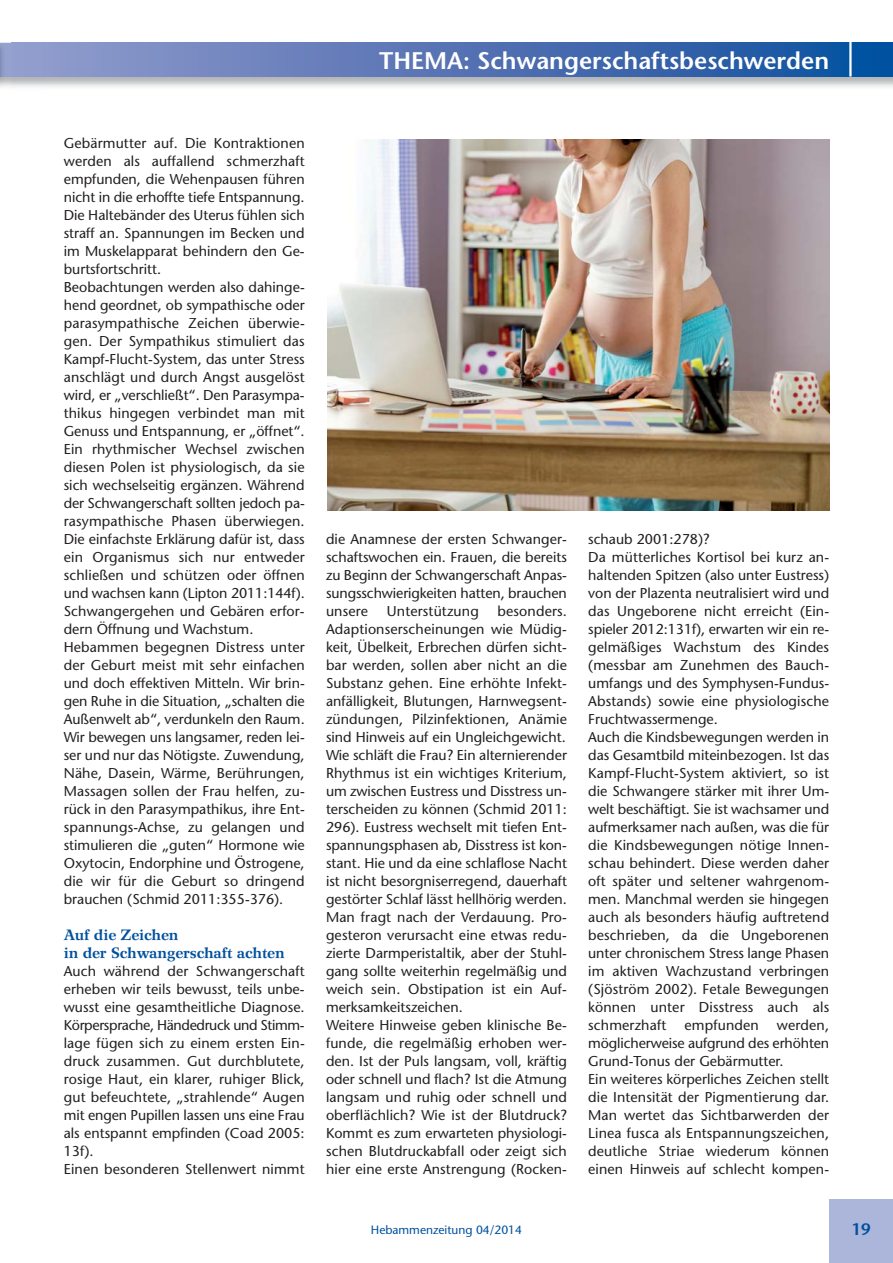
<style>
.page{position:relative;width:893px;height:1263px;background:#fff}
.page>*{position:absolute;margin:0;border:0;box-sizing:border-box;transform-origin:0 0}
.t1{font:600 24px "Stone Sans Std";color:#fff}
.t2{font:600 16.5px "Stone Sans Std";color:#00509e}
.t3{font:700 15px/18px "Wilke LT Std";color:#00509e}
.t4{font:500 14.25px/18px "Stone Sans Std";letter-spacing:.005em;color:#231f20}
.t5{font:500 12px "Stone Sans Std";color:#00509e}
</style>
<div class="page">
<img style="left:10px;top:42px;width:883px;height:45px">
<svg style="left:10px;top:43px;width:883px;height:34px;background:#5274b4"></svg>
<hr style="left:849px;top:0;width:3px;height:77px;background:#fff">
<div style="left:829px;top:1199px;width:64px;height:64px;background:#acb5da"></div>
<img style="left:327px;top:139px;width:502px;height:371px">
<h1 class="t1" style="left:379px;top:51px;width:451px">THEMA: Schwangerschaftsbeschwerden</h1>
<p class="t4" style="left:64px;top:136px;width:242px">Gebärmutter auf. Die Kontraktionen werden als auffallend schmerzhaft empfunden, die Wehenpausen führen nicht in die erhoffte tiefe Entspannung.<br>Die Haltebänder des Uterus fühlen sich straff an. Spannungen im Becken und im Muskelapparat behindern den Ge&shy;burtsfortschritt.<br>Beobachtungen werden also dahinge&shy;hend geordnet, ob sympathische oder parasympathische Zeichen überwie&shy;gen. Der Sympathikus stimuliert das Kampf-Flucht-System, das unter Stress anschlägt und durch Angst ausgelöst wird, er „verschließt“. Den Parasympa&shy;thikus hingegen verbindet man mit Genuss und Entspannung, er „öffnet“.<br>Ein rhythmischer Wechsel zwischen diesen Polen ist physiologisch, da sie sich wechselseitig ergänzen. Während der Schwangerschaft sollten jedoch pa&shy;rasympathische Phasen überwiegen.<br>Die einfachste Erklärung dafür ist, dass ein Organismus sich nur entweder schließen und schützen oder öffnen und wachsen kann (Lipton 2011:144f).<br>Schwangergehen und Gebären erfor&shy;dern Öffnung und Wachstum.<br>Hebammen begegnen Distress unter der Geburt meist mit sehr einfachen und doch effektiven Mitteln. Wir brin&shy;gen Ruhe in die Situation, „schalten die Außenwelt ab“, verdunkeln den Raum.<br>Wir bewegen uns langsamer, reden lei&shy;ser und nur das Nötigste. Zuwendung, Nähe, Dasein, Wärme, Berührungen, Massagen sollen der Frau helfen, zu&shy;rück in den Parasympathikus, ihre Ent&shy;spannungs-Achse, zu gelangen und stimulieren die „guten“ Hormone wie Oxytocin, Endorphine und Östrogene, die wir für die Geburt so dringend brauchen (Schmid 2011:355-376).</p>
<p class="t3" style="left:64px;top:928px;width:222px">Auf die Zeichen<br>in der Schwangerschaft achten</p>
<p class="t4" style="left:64px;top:964px;width:242px">Auch während der Schwangerschaft erheben wir teils bewusst, teils unbe&shy;wusst eine gesamtheitliche Diagnose.<br>Körpersprache, Händedruck und Stimm&shy;lage fügen sich zu einem ersten Ein&shy;druck zusammen. Gut durchblutete, rosige Haut, ein klarer, ruhiger Blick, gut befeuchtete, „strahlende“ Augen mit engen Pupillen lassen uns eine Frau als entspannt empfinden (Coad 2005:<br>13f).<br>Einen besonderen Stellenwert nimmt</p>
<p class="t4" style="left:326px;top:532px;width:242px;text-align:justify">die Anamnese der ersten Schwanger&shy;schaftswochen ein. Frauen, die bereits zu Beginn der Schwangerschaft Anpas&shy;sungsschwierigkeiten hatten, brauchen unsere</p>
<p class="t4" style="left:326px;top:604px;width:242px;text-indent:172px">besonders.<br>Adaptionserscheinungen wie Müdig&shy;keit, Übelkeit, Erbrechen dürfen sicht&shy;bar werden, sollen aber nicht an die Substanz gehen. Eine erhöhte Infekt&shy;anfälligkeit, Blutungen, Harnwegsent&shy;zündungen, Pilzinfektionen, Anämie sind Hinweis auf ein Ungleichgewicht.<br>Wie schläft die Frau? Ein alternierender Rhythmus ist ein wichtiges Kriterium, um zwischen Eustress und Disstress un&shy;terscheiden zu können (Schmid 2011:<br>296). Eustress wechselt mit tiefen Ent&shy;spannungsphasen ab, Disstress ist kon&shy;stant. Hie und da eine schlaflose Nacht ist nicht besorgniserregend, dauerhaft gestörter Schlaf lässt hellhörig werden.<br>Man fragt nach der Verdauung. Pro&shy;gesteron verursacht eine etwas redu&shy;zierte Darmperistaltik, aber der Stuhl&shy;gang sollte weiterhin regelmäßig und weich sein. Obstipation ist ein Auf&shy;merksamkeitszeichen.<br>Weitere Hinweise geben klinische Be&shy;funde, die regelmäßig erhoben wer&shy;den. Ist der Puls langsam, voll, kräftig oder schnell und flach? Ist die Atmung langsam und ruhig oder schnell und oberflächlich? Wie ist der Blutdruck?<br>Kommt es zum erwarteten physiologi&shy;schen Blutdruckabfall oder zeigt sich hier eine erste Anstrengung (Rocken-</p>
<p class="t4" style="left:387px;top:604px;width:93px">Unterstützung</p>
<p class="t4" style="left:588px;top:532px;width:242px">schaub 2001:278)?<br>Da mütterliches Kortisol bei kurz an&shy;haltenden Spitzen (also unter Eustress) von der Plazenta neutralisiert wird und das Ungeborene nicht erreicht (Ein&shy;spieler 2012:131f), erwarten wir ein re&shy;gelmäßiges Wachstum des Kindes (messbar am Zunehmen des Bauch&shy;umfangs und des Symphysen-Fundus-Abstands) sowie eine physiologische Fruchtwassermenge.<br>Auch die Kindsbewegungen werden in das Gesamtbild miteinbezogen. Ist das Kampf-Flucht-System aktiviert, so ist die Schwangere stärker mit ihrer Um&shy;welt beschäftigt. Sie ist wachsamer und aufmerksamer nach außen, was die für die Kindsbewegungen nötige Innen&shy;schau behindert. Diese werden daher oft später und seltener wahrgenom&shy;men. Manchmal werden sie hingegen auch als besonders häufig auftretend beschrieben, da die Ungeborenen unter chronischem Stress lange Phasen im aktiven Wachzustand verbringen (Sjöström 2002). Fetale Bewegungen können unter Disstress auch als schmerzhaft</p>
<p class="t4" style="left:588px;top:1018px;width:242px;text-indent:189px">werden, möglicherweise aufgrund des erhöhten Grund-Tonus der Gebärmutter.<br>Ein weiteres körperliches Zeichen stellt die Intensität der Pigmentierung dar.<br>Man wertet das Sichtbarwerden der Linea fusca als Entspannungszeichen, deutliche Striae wiederum können einen Hinweis auf schlecht kompen-</p>
<p class="t4" style="left:684px;top:1018px;width:76px">empfunden</p>
<p class="t5" style="left:371px;top:1225px;width:153px">Hebammenzeitung 04/2014</p>
<p class="t2" style="left:852px;top:1223px;width:20px">19</p>
</div>
